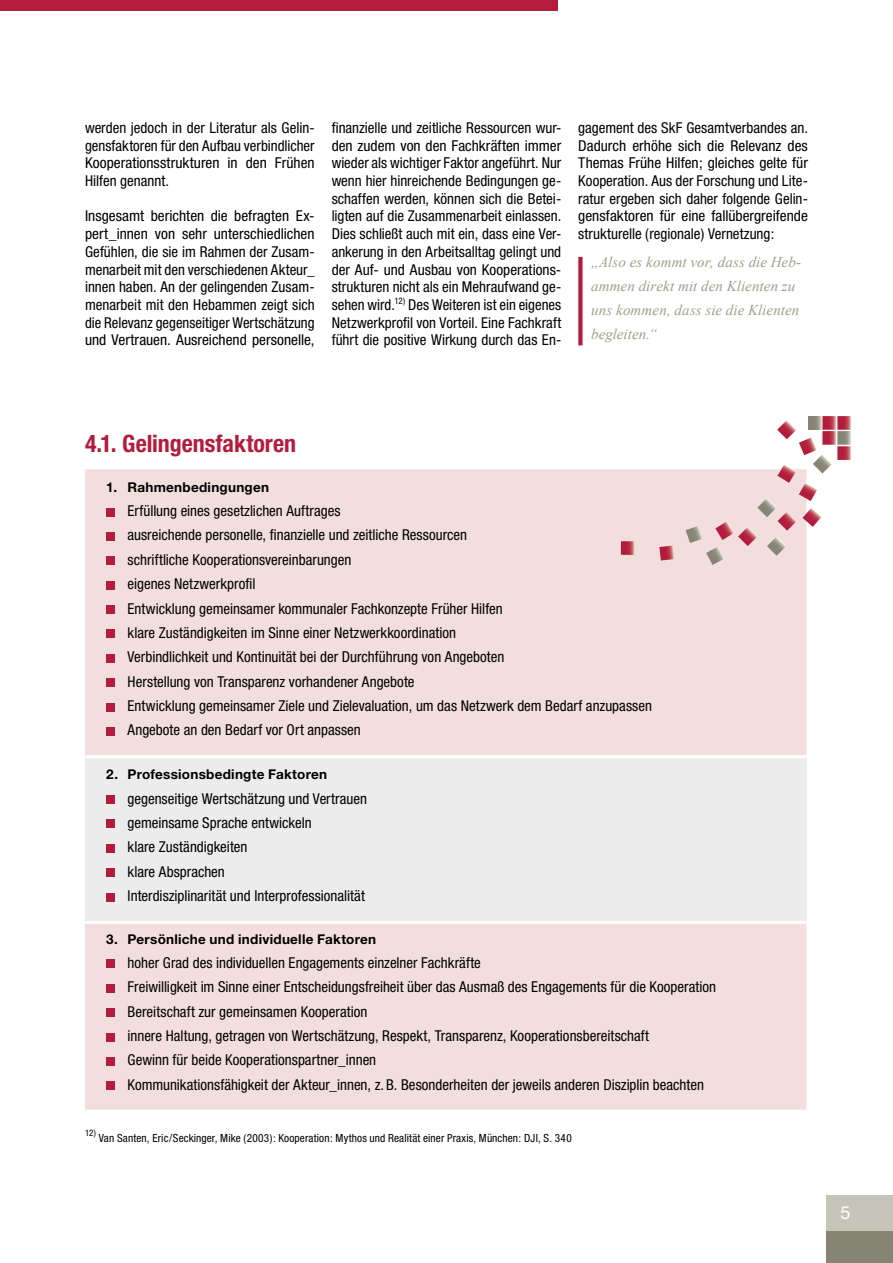
<style>
.page{position:relative;width:893px;height:1263px;background:#fff}
.page>*{position:absolute;margin:0;border:0;box-sizing:border-box;transform-origin:0 0}
.t1{font:700 condensed 24px "Helvetica Neue";color:#b31c3d}
.t2{font:18px "Helvetica Neue";color:#fff}
.t3{font:condensed 15px/17.7px "Helvetica Neue";color:#000;text-align:justify}
.t4{font:italic 15px/24px "Times New Roman";letter-spacing:.005em;color:#a09f90}
.t5{font:700 13.5px "Helvetica Neue";letter-spacing:.02em;color:#000}
.t6{font:condensed 11.25px "Helvetica Neue";letter-spacing:.015em;color:#000}
.t7{font:condensed 9px "Helvetica Neue";color:#000}
</style>
<div class="page">
<div style="left:0;top:0;width:557px;height:11px;background:#b31c3d"></div>
<div style="left:827px;top:1230px;width:66px;height:33px;background:#868575"></div>
<div style="left:827px;top:1195px;width:66px;height:35px;background:#c6c5b9"></div>
<div style="left:85px;top:469px;width:721px;height:640px;background:#f2dfdd"></div>
<div style="left:85px;top:757px;width:721px;height:165px;background:#ececed"></div>
<hr style="left:85px;top:755px;width:721px;height:3px;background:#fff">
<hr style="left:85px;top:921px;width:721px;height:3px;background:#fff">
<div style="left:106px;top:508px;width:8px;height:8px;background:#b31c3d"></div>
<div style="left:106px;top:532px;width:8px;height:8px;background:#b31c3d"></div>
<div style="left:106px;top:557px;width:8px;height:8px;background:#b31c3d"></div>
<div style="left:106px;top:581px;width:8px;height:8px;background:#b31c3d"></div>
<div style="left:106px;top:605px;width:8px;height:9px;background:#b31c3d"></div>
<div style="left:106px;top:630px;width:8px;height:8px;background:#b31c3d"></div>
<div style="left:106px;top:654px;width:8px;height:8px;background:#b31c3d"></div>
<div style="left:106px;top:679px;width:8px;height:8px;background:#b31c3d"></div>
<div style="left:106px;top:703px;width:8px;height:8px;background:#b31c3d"></div>
<div style="left:106px;top:727px;width:8px;height:8px;background:#b31c3d"></div>
<div style="left:106px;top:795px;width:8px;height:8px;background:#b31c3d"></div>
<div style="left:106px;top:820px;width:8px;height:8px;background:#b31c3d"></div>
<div style="left:106px;top:844px;width:8px;height:8px;background:#b31c3d"></div>
<div style="left:106px;top:869px;width:8px;height:8px;background:#b31c3d"></div>
<div style="left:106px;top:893px;width:8px;height:8px;background:#b31c3d"></div>
<div style="left:106px;top:960px;width:8px;height:8px;background:#b31c3d"></div>
<div style="left:106px;top:984px;width:8px;height:8px;background:#b31c3d"></div>
<div style="left:106px;top:1009px;width:8px;height:8px;background:#b31c3d"></div>
<div style="left:106px;top:1033px;width:8px;height:8px;background:#b31c3d"></div>
<div style="left:106px;top:1057px;width:8px;height:8px;background:#b31c3d"></div>
<div style="left:106px;top:1082px;width:8px;height:8px;background:#b31c3d"></div>
<svg style="left:837px;top:416px;width:14px;height:14px"></svg>
<svg style="left:822px;top:416px;width:14px;height:14px"></svg>
<svg style="left:808px;top:416px;width:14px;height:4px"></svg>
<svg style="left:621px;top:541px;width:14px;height:14px"></svg>
<svg style="left:659px;top:545px;width:15px;height:16px"></svg>
<svg style="left:837px;top:431px;width:14px;height:14px"></svg>
<svg style="left:837px;top:446px;width:14px;height:14px"></svg>
<svg style="left:832px;top:431px;width:4px;height:14px"></svg>
<svg style="left:686px;top:420px;width:146px;height:145px"></svg>
<div style="left:578px;top:257px;width:5px;height:88px;background:#b31c3d"></div>
<p class="t3" style="left:85px;top:119px;width:231px">werden jedoch in der Literatur als Gelin&shy;gensfaktoren für den Aufbau verbindlicher Kooperationsstrukturen in den Frühen Hilfen genannt.</p>
<p class="t3" style="left:85px;top:207px;width:231px">Insgesamt berichten die befragten Ex&shy;pert_innen von sehr unterschiedlichen Gefühlen, die sie im Rahmen der Zusam&shy;menarbeit mit den verschiedenen Akteur_ innen haben. An der gelingenden Zusam&shy;menarbeit mit den Hebammen zeigt sich die Relevanz gegenseitiger Wertschätzung und Vertrauen. Ausreichend personelle,</p>
<p class="t3" style="left:332px;top:119px;width:231px">finanzielle und zeitliche Ressourcen wur&shy;den zudem von den Fachkräften immer wieder als wichtiger Faktor angeführt. Nur wenn hier hinreichende Bedingungen ge&shy;schaffen werden, können sich die Betei&shy;ligten auf die Zusammenarbeit einlassen.<br>Dies schließt auch mit ein, dass eine Ver&shy;ankerung in den Arbeitsalltag gelingt und der Auf- und Ausbau von Kooperations&shy;strukturen nicht als ein Mehraufwand ge&shy;sehen wird.<sup>12)</sup> Des Weiteren ist ein eigenes Netzwerkprofil von Vorteil. Eine Fachkraft führt die positive Wirkung durch das En-</p>
<p class="t3" style="left:578px;top:119px;width:231px">gagement des SkF Gesamtverbandes an.<br>Dadurch erhöhe sich die Relevanz des Themas Frühe Hilfen; gleiches gelte für Kooperation. Aus der Forschung und Lite&shy;ratur ergeben sich daher folgende Gelin&shy;gensfaktoren für eine fallübergreifende strukturelle (regionale) Vernetzung:</p>
<p class="t4" style="left:591px;top:250px;width:212px">„Also es kommt vor, dass die Heb&shy;ammen direkt mit den Klienten zu uns kommen, dass sie die Klienten begleiten.“</p>
<h1 class="t1" style="left:85px;top:429px;width:213px">4.1. Gelingensfaktoren</h1>
<p class="t5" style="left:106px;top:478px;width:164px">1. Rahmenbedingungen</p>
<p class="t3" style="left:128px;top:498px;width:526px;line-height:24.5px;text-align:left">Erfüllung eines gesetzlichen Auftrages<br>ausreichende personelle, finanzielle und zeitliche Ressourcen<br>schriftliche Kooperationsvereinbarungen<br>eigenes Netzwerkprofil<br>Entwicklung gemeinsamer kommunaler Fachkonzepte Früher Hilfen<br>klare Zuständigkeiten im Sinne einer Netzwerkkoordination<br>Verbindlichkeit und Kontinuität bei der Durchführung von Angeboten<br>Herstellung von Transparenz vorhandener Angebote<br>Entwicklung gemeinsamer Ziele und Zielevaluation, um das Netzwerk dem Bedarf anzupassen Angebote an den Bedarf vor Ort anpassen</p>
<p class="t5" style="left:106px;top:766px;width:222px">2. Professionsbedingte Faktoren</p>
<p class="t3" style="left:128px;top:786px;width:241px;line-height:24.5px;text-align:left">gegenseitige Wertschätzung und Vertrauen gemeinsame Sprache entwickeln<br>klare Zuständigkeiten<br>klare Absprachen<br>Interdisziplinarität und Interprofessionalität</p>
<p class="t5" style="left:106px;top:930px;width:271px">3. Persönliche und individuelle Faktoren</p>
<p class="t3" style="left:128px;top:950px;width:590px;line-height:24.5px;text-align:left">hoher Grad des individuellen Engagements einzelner Fachkräfte<br>Freiwilligkeit im Sinne einer Entscheidungsfreiheit über das Ausmaß des Engagements für die Kooperation Bereitschaft zur gemeinsamen Kooperation<br>innere Haltung, getragen von Wertschätzung, Respekt, Transparenz, Kooperationsbereitschaft<br>Gewinn für beide Kooperationspartner_innen<br>Kommunikationsfähigkeit der Akteur_innen, z.B. Besonderheiten der jeweils anderen Disziplin beachten</p>
<p class="t7" style="left:85px;top:1127px;width:13px">12)</p>
<p class="t6" style="left:99px;top:1131px;width:474px">Van Santen, Eric/Seckinger, Mike (2003): Kooperation: Mythos und Realität einer Praxis, München: DJI, S. 340</p>
<p class="t2" style="left:840px;top:1202px;width:12px">5</p>
</div>
